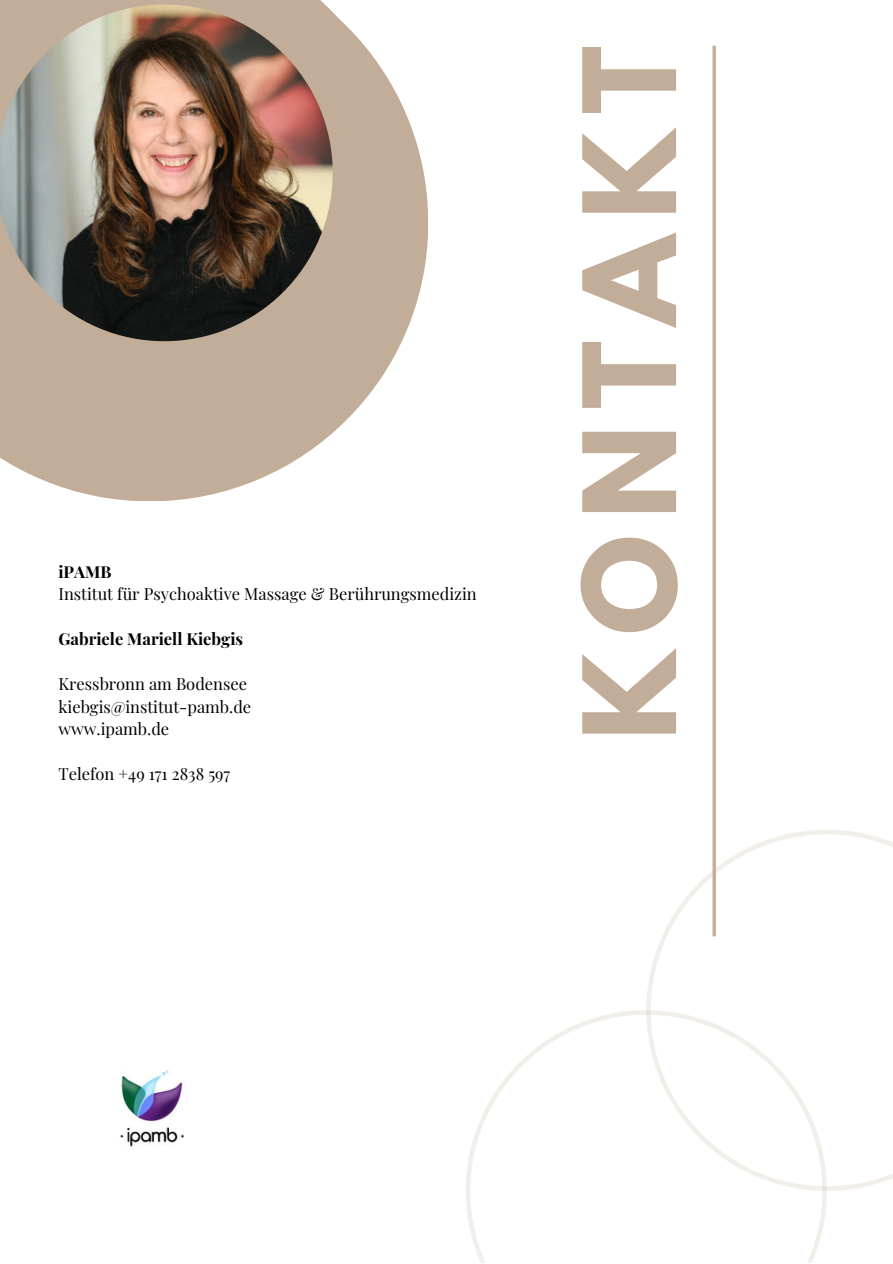
<style>
.page{position:relative;width:893px;height:1264px;background:#fff}
.page>*{position:absolute;margin:0;border:0;box-sizing:border-box;transform-origin:0 0}
.t1{font:700 113.7px "League Spartan";color:#c1ad98}
.t2{font:16.5px "Playfair Display";color:#000}
.t3{font:700 16.5px "Playfair Display";color:#000}
</style>
<div class="page">
<svg style="left:646px;top:829px;width:246px;height:361px"></svg>
<svg style="left:466px;top:1010px;width:360px;height:252px"></svg>
<hr style="left:712px;top:46px;width:3px;height:890px;background:#c1ad98">
<img style="left:120px;top:1070px;width:64px;height:77px">
<svg style="left:0;top:0;width:428px;height:501px;fill:#c1ad98"></svg>
<img style="left:0;top:4px;width:333px;height:337px">
<p class="t3" style="left:58px;top:559px;width:55px">iPAMB</p>
<p class="t2" style="left:58px;top:582px;width:420px">Institut für Psychoaktive Massage &amp; Berührungsmedizin</p>
<p class="t3" style="left:58px;top:627px;width:186px">Gabriele Mariell Kiebgis</p>
<p class="t2" style="left:58px;top:672px;width:190px">Kressbronn am Bodensee</p>
<p class="t2" style="left:58px;top:694px;width:194px">kiebgis@institut-pamb.de</p>
<p class="t2" style="left:58px;top:717px;width:112px">www.ipamb.de</p>
<p class="t2" style="left:58px;top:762px;width:173px">Telefon +49 171 2838 597</p>
<p class="t1" style="left:573px;top:740px;width:695px;rotate:-90deg">KONTAKT</p>
</div>
